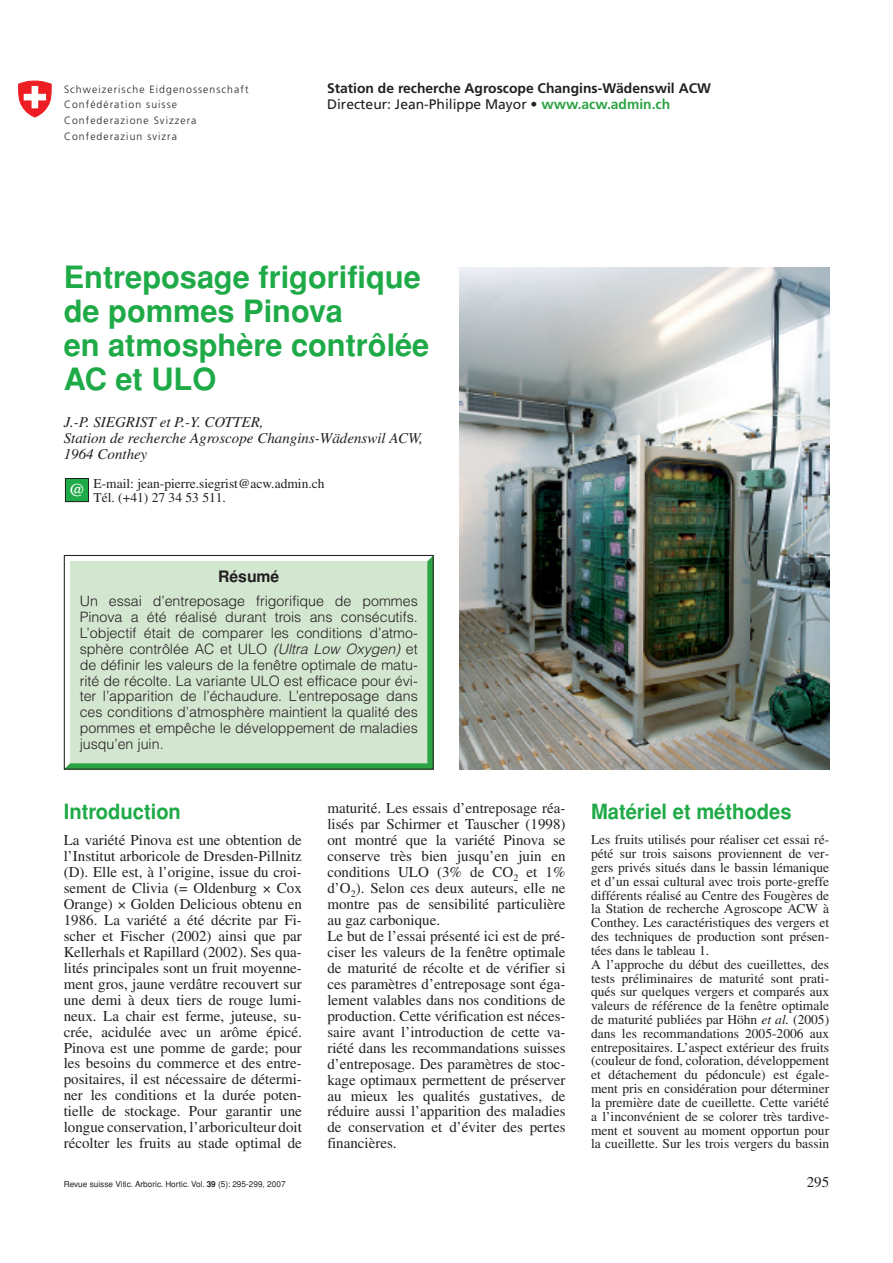
<style>
.page{position:relative;width:893px;height:1263px;background:#fff}
.page>*{position:absolute;margin:0;border:0;box-sizing:border-box;transform-origin:0 0}
.t1{font:700 30.75px/34px "Helvetica";color:#1faa48}
.t2{font:700 21px "Helvetica";color:#1faa48;scale:.96 1}
.t3{font:700 15.75px "Helvetica";color:#231f20}
.t4{font:15px/15.9px "Times";color:#231f20;text-align:justify}
.t5{font:italic 15px/15.9px "Times";color:#231f20}
.t6{font:300 14.25px/15.9px "Helvetica";color:#231f20;text-align:justify}
.t7{font:700 13.8px/15.8px "Frutiger";color:#231f20}
.t8{font:13.5px/13.8px "Times";color:#231f20}
.t9{font:300 10.5px/15.9px "Frutiger";letter-spacing:.1em;color:#231f20}
.t10{font:8.25px "Helvetica";color:#231f20}
.s1{font-weight:400}
.s2{color:#2da343}
.s3{font-style:italic}
.s4{font-weight:700}
</style>
<div class="page">
<div style="left:66px;top:557px;width:366px;height:211px;background:#d3e6d0"></div>
<svg style="left:18px;top:80px;width:34px;height:38px"></svg>
<div style="left:65px;top:478px;width:24px;height:24px;background:#1faa48"></div>
<div style="left:65px;top:478px;width:24px;height:24px;border:1px solid #231f20"></div>
<img style="left:459px;top:268px;width:370px;height:502px">
<div style="left:64px;top:555px;width:370px;height:215px;border:1px solid #231f20"></div>
<p class="t9" style="left:64px;top:82px;width:186px">Schweizerische Eidgenossenschaft<br>Confédération suisse<br>Confederazione Svizzera<br>Confederaziun svizra</p>
<p class="t7" style="left:327px;top:81px;width:385px">Station de recherche Agroscope Changins-Wädenswil ACW<br><span class="s1">Directeur: Jean-Philippe Mayor</span> • <span class="s2">www.acw.admin.ch</span></p>
<h1 class="t1" style="left:64px;top:260px;width:367px">Entreposage frigorifique de pommes Pinova<br>en atmosphère contrôlée<br>AC et ULO</h1>
<p class="t5" style="left:64px;top:416px;width:361px">J.-P. SIEGRIST et P.-Y. COTTER,<br>Station de recherche Agroscope Changins-Wädenswil ACW,<br>1964 Conthey</p>
<p class="t8" style="left:69px;top:477px;width:257px;line-height:14.2px;text-indent:24px">E-mail: jean-pierre.siegrist@acw.admin.ch <sup>@</sup> Tél. (+41) 27 34 53 511.</p>
<p class="t3" style="left:218px;top:567px;width:63px">Résumé</p>
<p class="t6" style="left:80px;top:593px;width:340px">Un essai d’entreposage frigorifique de pommes Pinova a été réalisé durant trois ans consécutifs.<br>L’objectif était de comparer les conditions d’atmo&shy;sphère contrôlée AC et ULO <span class="s3">(Ultra Low Oxygen)</span> et de définir les valeurs de la fenêtre optimale de matu&shy;rité de récolte. La variante ULO est efficace pour évi&shy;ter l’apparition de l’échaudure. L’entreposage dans ces conditions d’atmosphère maintient la qualité des pommes et empêche le développement de maladies jusqu’en juin.</p>
<h2 class="t2" style="left:64px;top:799px;width:124px">Introduction</h2>
<p class="t4" style="left:64px;top:834px;width:240px">La variété Pinova est une obtention de l’Institut arboricole de Dresden-Pillnitz (D). Elle est, à l’origine, issue du croi&shy;sement de Clivia (= Oldenburg</p>
<p class="t4" style="left:64px;top:881px;width:240px;text-indent:213px">Cox Orange) Golden Delicious obtenu en 1986. La variété a été décrite par Fi&shy;scher et Fischer (2002) ainsi que par Kellerhals et Rapillard (2002). Ses qua&shy;lités principales sont un fruit moyenne&shy;ment gros, jaune verdâtre recouvert sur une demi à deux tiers de rouge lumi&shy;neux. La chair est ferme, juteuse, su&shy;crée, acidulée avec un arôme épicé.<br>Pinova est une pomme de garde; pour les besoins du commerce et des entre&shy;positaires, il est nécessaire de détermi&shy;ner les conditions et la durée poten&shy;tielle de stockage. Pour garantir une longue conservation, l’arboriculteur doit récolter les fruits au stade optimal de</p>
<p class="t4" style="left:327px;top:802px;width:240px;text-align:left">maturité. Les essais d’entreposage réa&shy;lisés par Schirmer et Tauscher (1998) ont montré que la variété Pinova se conserve très bien jusqu’en juin en conditions ULO (3% de CO<sub>2</sub> et 1% d’O<sub>2</sub>). Selon ces deux auteurs, elle ne montre pas de sensibilité particulière au gaz carbonique.<br>Le but de l’essai présenté ici est de pré&shy;ciser les valeurs de la fenêtre optimale de maturité de récolte et de vérifier si ces paramètres d’entreposage sont éga&shy;lement valables dans nos conditions de production. Cette vérification est néces&shy;saire avant l’introduction de cette va&shy;riété dans les recommandations suisses d’entreposage. Des paramètres de stoc&shy;kage optimaux permettent de préserver au mieux les qualités gustatives, de réduire aussi l’apparition des maladies de conservation et d’éviter des pertes financières.</p>
<h2 class="t2" style="left:591px;top:799px;width:210px">Matériel et méthodes</h2>
<p class="t8" style="left:591px;top:834px;width:240px">Les fruits utilisés pour réaliser cet essai ré&shy;pété sur trois saisons proviennent de ver&shy;gers privés situés dans le bassin lémanique et d’un essai cultural avec trois porte-greffe différents réalisé au Centre des Fougères de la Station de recherche Agroscope ACW à Conthey. Les caractéristiques des vergers et des techniques de production sont présen&shy;tées dans le tableau 1.<br>A l’approche du début des cueillettes, des tests préliminaires de maturité sont prati&shy;qués sur quelques vergers et comparés aux valeurs de référence de la fenêtre optimale de maturité publiées par Höhn <span class="s3">et al.</span> (2005) dans les recommandations 2005-2006 aux entrepositaires. L’aspect extérieur des fruits (couleur de fond, coloration, développement et détachement du pédoncule) est égale&shy;ment pris en considération pour déterminer la première date de cueillette. Cette variété a l’inconvénient de se colorer très tardive&shy;ment et souvent au moment opportun pour la cueillette. Sur les trois vergers du bassin</p>
<p class="t10" style="left:64px;top:1179px;width:223px">Revue suisse Vitic. Arboric. Hortic. Vol. <span class="s4">39</span> (5): 295-299, 2007</p>
<p class="t4" style="left:807px;top:1175px;width:24px">295</p>
</div>
